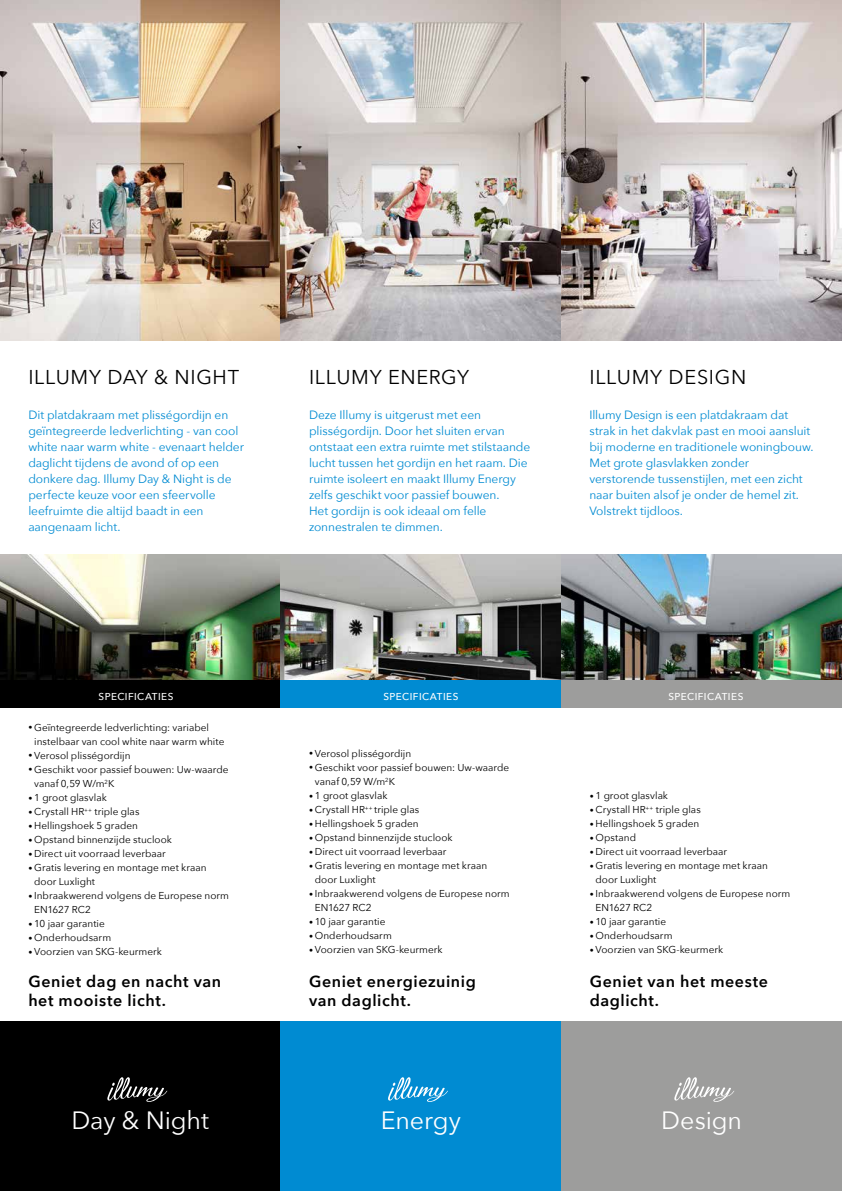
<style>
.page{position:relative;width:842px;height:1191px;background:#fff}
.page>*{position:absolute;margin:0;border:0;box-sizing:border-box;transform-origin:0 0}
.t1{font:25px "Avenir Next";letter-spacing:-.005em;color:#fff}
.t2{font:20px "Avenir Next";letter-spacing:.035em;color:#000}
.t3{font:600 16px/19px "Avenir Next";letter-spacing:.04em;color:#000}
.t4{font:12px/16px "Avenir Next";letter-spacing:-.01em;color:#008bd2}
.t5{font:10px/14px "Avenir Next";color:#000}
.t6{font:500 10px "Avenir Next";letter-spacing:.045em;color:#fff}
.s1{font-size:8px}
</style>
<div class="page">
<img style="left:0;top:554px;width:281px;height:126px">
<img style="left:281px;top:554px;width:280px;height:126px">
<img style="left:561px;top:554px;width:281px;height:126px">
<div style="left:0;top:1021px;width:281px;height:170px;background:#000"></div>
<div style="left:281px;top:1021px;width:280px;height:170px;background:#008bd2"></div>
<div style="left:561px;top:1021px;width:281px;height:170px;background:#9d9d9c"></div>
<svg style="left:388px;top:1077px;width:60px;height:24px"></svg>
<svg style="left:107px;top:1077px;width:60px;height:24px"></svg>
<svg style="left:674px;top:1077px;width:60px;height:24px"></svg>
<img style="left:0;top:0;width:842px;height:340px">
<div style="left:0;top:680px;width:281px;height:28px;background:#000"></div>
<div style="left:281px;top:680px;width:280px;height:28px;background:#008bd2"></div>
<div style="left:561px;top:680px;width:281px;height:28px;background:#9d9d9c"></div>
<h2 class="t2" style="left:28px;top:360px;width:212px">ILLUMY DAY &amp; NIGHT</h2>
<h2 class="t2" style="left:309px;top:360px;width:162px">ILLUMY ENERGY</h2>
<h2 class="t2" style="left:589px;top:360px;width:158px">ILLUMY DESIGN</h2>
<p class="t4" style="left:28px;top:406px;width:217px">Dit platdakraam met plisségordijn en geïntegreerde ledverlichting - van cool white naar warm white - evenaart helder daglicht tijdens de avond of op een donkere dag. Illumy Day &amp; Night is de perfecte keuze voor een sfeervolle leefruimte die altijd baadt in een aangenaam licht.</p>
<p class="t4" style="left:309px;top:406px;width:223px">Deze Illumy is uitgerust met een plisségordijn. Door het sluiten ervan ontstaat een extra ruimte met stilstaande lucht tussen het gordijn en het raam. Die ruimte isoleert en maakt Illumy Energy zelfs geschikt voor passief bouwen.<br>Het gordijn is ook ideaal om felle zonnestralen te dimmen.</p>
<p class="t4" style="left:589px;top:406px;width:226px">Illumy Design is een platdakraam dat strak in het dakvlak past en mooi aansluit bij moderne en traditionele woningbouw.<br>Met grote glasvlakken zonder verstorende tussenstijlen, met een zicht naar buiten alsof je onder de hemel zit.<br>Volstrekt tijdloos.</p>
<p class="t6" style="left:99px;top:687px;width:76px">SPECIFICATIES</p>
<p class="t6" style="left:383px;top:687px;width:76px">SPECIFICATIES</p>
<p class="t6" style="left:668px;top:687px;width:76px">SPECIFICATIES</p>
<p class="t5" style="left:34px;top:720px;width:192px;text-indent:-6px"><span class="s1">•</span> Geïntegreerde ledverlichting: variabel instelbaar van cool white naar warm white</p>
<p class="t5" style="left:28px;top:748px;width:104px"><span class="s1">•</span> Verosol plisségordijn</p>
<p class="t5" style="left:34px;top:762px;width:196px;text-indent:-6px"><span class="s1">•</span> Geschikt voor passief bouwen: Uw-waarde vanaf 0,59 W/m<sup>2</sup>K</p>
<p class="t5" style="left:28px;top:790px;width:80px"><span class="s1">•</span> 1 groot glasvlak</p>
<p class="t5" style="left:28px;top:804px;width:113px"><span class="s1">•</span> Crystall HR<sup>++</sup> triple glas</p>
<p class="t5" style="left:28px;top:818px;width:111px"><span class="s1">•</span> Hellingshoek 5 graden</p>
<p class="t5" style="left:28px;top:832px;width:145px"><span class="s1">•</span> Opstand binnenzijde stuclook</p>
<p class="t5" style="left:28px;top:846px;width:139px"><span class="s1">•</span> Direct uit voorraad leverbaar</p>
<p class="t5" style="left:34px;top:860px;width:174px;text-indent:-6px"><span class="s1">•</span> Gratis levering en montage met kraan door Luxlight</p>
<p class="t5" style="left:34px;top:888px;width:196px;text-indent:-6px"><span class="s1">•</span> Inbraakwerend volgens de Europese norm<br>EN1627 RC2</p>
<p class="t5" style="left:28px;top:916px;width:78px"><span class="s1">•</span> 10 jaar garantie</p>
<p class="t5" style="left:28px;top:930px;width:84px"><span class="s1">•</span> Onderhoudsarm</p>
<p class="t5" style="left:28px;top:944px;width:135px"><span class="s1">•</span> Voorzien van SKG-keurmerk</p>
<p class="t5" style="left:309px;top:746px;width:104px"><span class="s1">•</span> Verosol plisségordijn</p>
<p class="t5" style="left:315px;top:760px;width:196px;text-indent:-6px"><span class="s1">•</span> Geschikt voor passief bouwen: Uw-waarde vanaf 0,59 W/m<sup>2</sup>K</p>
<p class="t5" style="left:309px;top:788px;width:80px"><span class="s1">•</span> 1 groot glasvlak</p>
<p class="t5" style="left:309px;top:802px;width:112px"><span class="s1">•</span> Crystall HR<sup>++</sup> triple glas</p>
<p class="t5" style="left:309px;top:816px;width:111px"><span class="s1">•</span> Hellingshoek 5 graden</p>
<p class="t5" style="left:309px;top:830px;width:145px"><span class="s1">•</span> Opstand binnenzijde stuclook</p>
<p class="t5" style="left:309px;top:844px;width:139px"><span class="s1">•</span> Direct uit voorraad leverbaar</p>
<p class="t5" style="left:315px;top:858px;width:174px;text-indent:-6px"><span class="s1">•</span> Gratis levering en montage met kraan door Luxlight</p>
<p class="t5" style="left:315px;top:886px;width:196px;text-indent:-6px"><span class="s1">•</span> Inbraakwerend volgens de Europese norm<br>EN1627 RC2</p>
<p class="t5" style="left:309px;top:914px;width:78px"><span class="s1">•</span> 10 jaar garantie</p>
<p class="t5" style="left:309px;top:928px;width:84px"><span class="s1">•</span> Onderhoudsarm</p>
<p class="t5" style="left:309px;top:942px;width:135px"><span class="s1">•</span> Voorzien van SKG-keurmerk</p>
<p class="t5" style="left:590px;top:788px;width:80px"><span class="s1">•</span> 1 groot glasvlak</p>
<p class="t5" style="left:590px;top:802px;width:113px"><span class="s1">•</span> Crystall HR<sup>++</sup> triple glas</p>
<p class="t5" style="left:590px;top:816px;width:111px"><span class="s1">•</span> Hellingshoek 5 graden</p>
<p class="t5" style="left:590px;top:830px;width:48px"><span class="s1">•</span> Opstand</p>
<p class="t5" style="left:590px;top:844px;width:139px"><span class="s1">•</span> Direct uit voorraad leverbaar</p>
<p class="t5" style="left:595px;top:858px;width:174px;text-indent:-6px"><span class="s1">•</span> Gratis levering en montage met kraan door Luxlight</p>
<p class="t5" style="left:595px;top:886px;width:196px;text-indent:-6px"><span class="s1">•</span> Inbraakwerend volgens de Europese norm<br>EN1627 RC2</p>
<p class="t5" style="left:590px;top:914px;width:78px"><span class="s1">•</span> 10 jaar garantie</p>
<p class="t5" style="left:590px;top:928px;width:84px"><span class="s1">•</span> Onderhoudsarm</p>
<p class="t5" style="left:590px;top:942px;width:135px"><span class="s1">•</span> Voorzien van SKG-keurmerk</p>
<h3 class="t3" style="left:28px;top:971px;width:194px">Geniet dag en nacht van het mooiste licht.</h3>
<h3 class="t3" style="left:309px;top:971px;width:168px">Geniet energiezuinig van daglicht.</h3>
<h3 class="t3" style="left:590px;top:971px;width:180px">Geniet van het meeste daglicht.</h3>
<h1 class="t1" style="left:72px;top:1099px;width:139px">Day &amp; Night</h1>
<h1 class="t1" style="left:381px;top:1099px;width:82px">Energy</h1>
<h1 class="t1" style="left:661px;top:1099px;width:82px">Design</h1>
</div>
